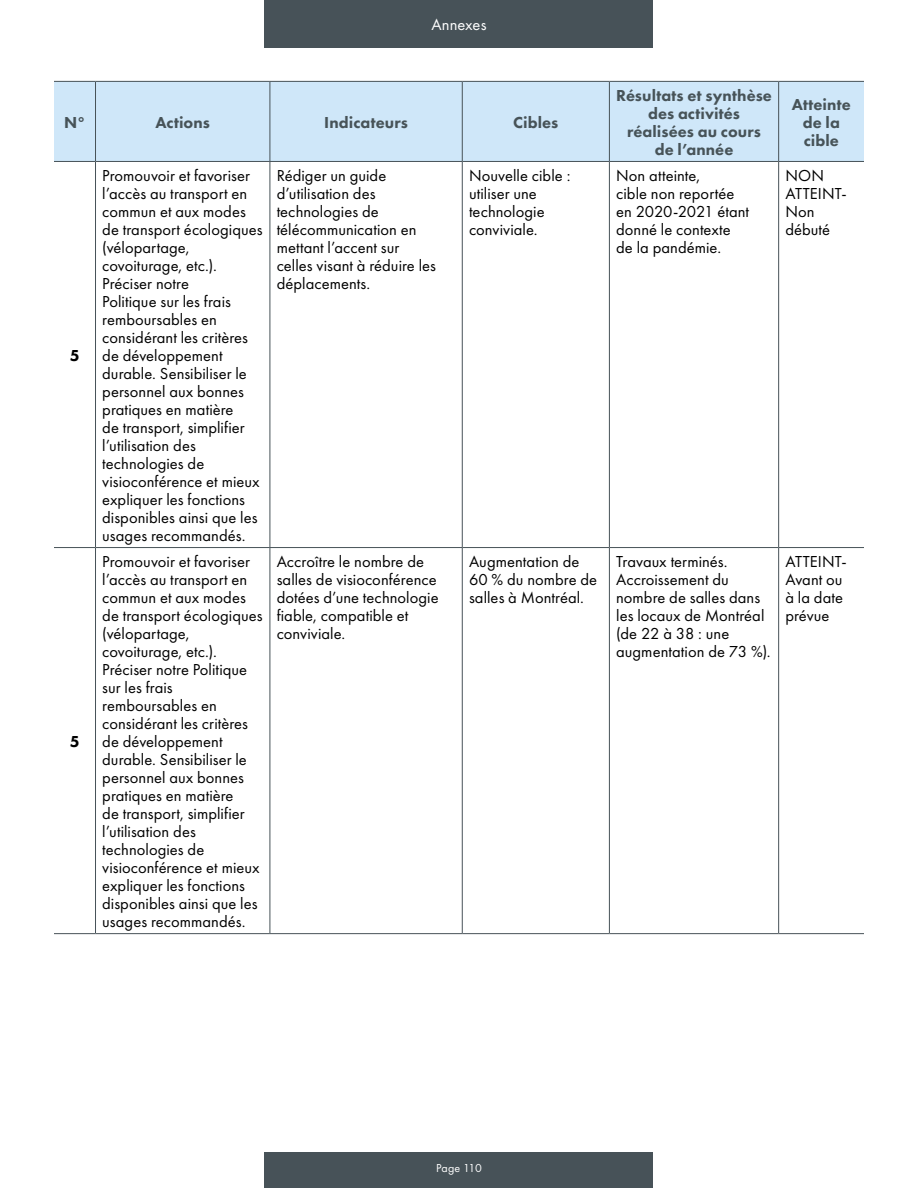
<style>
.page{position:relative;width:918px;height:1188px;background:#fff}
.page>*{position:absolute;margin:0;border:0;box-sizing:border-box;transform-origin:0 0}
.t1{font:16.5px/18px "Futura PT";letter-spacing:.005em;color:#000}
.t2{font:800 16.5px/18px "Futura PT";letter-spacing:.005em;color:#475358;text-align:center}
.t3{font:16.5px "Futura PT";color:#fff}
.t4{font:800 16.5px "Futura PT";color:#000}
.t5{font:12px "Futura PT";letter-spacing:-.005em;color:#fff}
</style>
<div class="page">
<div style="left:265px;top:1152px;width:388px;height:36px;background:#475258"></div>
<div style="left:54px;top:82px;width:810px;height:79px;background:#cfe7f9"></div>
<hr style="left:54px;top:81px;width:42px;height:1px;background:#475258">
<hr style="left:96px;top:81px;width:174px;height:1px;background:#475258">
<hr style="left:95px;top:82px;width:1px;height:79px;background:#475258">
<hr style="left:270px;top:81px;width:192px;height:1px;background:#475258">
<hr style="left:270px;top:82px;width:1px;height:79px;background:#475258">
<hr style="left:462px;top:81px;width:147px;height:1px;background:#475258">
<hr style="left:462px;top:82px;width:1px;height:79px;background:#475258">
<hr style="left:609px;top:81px;width:170px;height:1px;background:#475258">
<hr style="left:609px;top:82px;width:1px;height:79px;background:#475258">
<hr style="left:779px;top:81px;width:85px;height:1px;background:#475258">
<hr style="left:778px;top:82px;width:1px;height:79px;background:#475258">
<hr style="left:54px;top:161px;width:42px;height:1px;background:#475258">
<hr style="left:96px;top:161px;width:174px;height:1px;background:#475258">
<hr style="left:270px;top:161px;width:192px;height:1px;background:#475258">
<hr style="left:462px;top:161px;width:147px;height:1px;background:#475258">
<hr style="left:609px;top:161px;width:170px;height:1px;background:#475258">
<hr style="left:779px;top:161px;width:85px;height:1px;background:#475258">
<hr style="left:95px;top:162px;width:1px;height:385px;background:#475258">
<hr style="left:270px;top:162px;width:1px;height:385px;background:#475258">
<hr style="left:462px;top:162px;width:1px;height:385px;background:#475258">
<hr style="left:609px;top:162px;width:1px;height:385px;background:#475258">
<hr style="left:778px;top:162px;width:1px;height:385px;background:#475258">
<hr style="left:54px;top:547px;width:42px;height:1px;background:#475258">
<hr style="left:96px;top:547px;width:174px;height:1px;background:#475258">
<hr style="left:95px;top:548px;width:1px;height:385px;background:#475258">
<hr style="left:270px;top:547px;width:192px;height:1px;background:#475258">
<hr style="left:270px;top:548px;width:1px;height:385px;background:#475258">
<hr style="left:462px;top:547px;width:147px;height:1px;background:#475258">
<hr style="left:462px;top:548px;width:1px;height:385px;background:#475258">
<hr style="left:609px;top:547px;width:170px;height:1px;background:#475258">
<hr style="left:609px;top:548px;width:1px;height:385px;background:#475258">
<hr style="left:779px;top:547px;width:85px;height:1px;background:#475258">
<hr style="left:778px;top:548px;width:1px;height:385px;background:#475258">
<hr style="left:54px;top:933px;width:42px;height:1px;background:#475258">
<hr style="left:96px;top:933px;width:174px;height:1px;background:#475258">
<hr style="left:270px;top:933px;width:192px;height:1px;background:#475258">
<hr style="left:462px;top:933px;width:147px;height:1px;background:#475258">
<hr style="left:609px;top:933px;width:170px;height:1px;background:#475258">
<hr style="left:779px;top:933px;width:85px;height:1px;background:#475258">
<div style="left:265px;top:0;width:388px;height:48px;background:#475258"></div>
<p class="t3" style="left:432px;top:15px;width:56px">Annexes</p>
<p class="t2" style="left:64px;top:113px;width:23px">N°</p>
<p class="t2" style="left:155px;top:113px;width:56px">Actions</p>
<p class="t2" style="left:324px;top:113px;width:85px">Indicateurs</p>
<p class="t2" style="left:513px;top:113px;width:47px">Cibles</p>
<p class="t2" style="left:616px;top:86px;width:157px">Résultats et synthèse des activités réalisées au cours de l’année</p>
<p class="t2" style="left:792px;top:95px;width:61px">Atteinte de la cible</p>
<p class="t4" style="left:70px;top:345px;width:11px">5</p>
<p class="t4" style="left:70px;top:731px;width:11px">5</p>
<p class="t1" style="left:102px;top:166px;width:162px">Promouvoir et favoriser l’accès au transport en commun et aux modes de transport écologiques (vélopartage, covoiturage, etc.).<br>Préciser notre<br>Politique sur les frais remboursables en considérant les critères de développement durable. Sensibiliser le personnel aux bonnes pratiques en matière<br>de transport, simplifier l’utilisation des technologies de visioconférence et mieux expliquer les fonctions disponibles ainsi que les usages recommandés.</p>
<p class="t1" style="left:277px;top:166px;width:161px">Rédiger un guide d’utilisation des technologies de télécommunication en mettant l’accent sur celles visant à réduire les déplacements.</p>
<p class="t1" style="left:469px;top:166px;width:103px">Nouvelle cible : utiliser une technologie conviviale.</p>
<p class="t1" style="left:616px;top:166px;width:134px">Non atteinte,<br>cible non reportée en 2020-2021 étant donné le contexte de la pandémie.</p>
<p class="t1" style="left:785px;top:166px;width:63px">NON<br>ATTEINT-<br>Non débuté</p>
<p class="t1" style="left:102px;top:552px;width:162px">Promouvoir et favoriser l’accès au transport en commun et aux modes de transport écologiques (vélopartage, covoiturage, etc.).<br>Préciser notre Politique sur les frais remboursables en considérant les critères de développement durable. Sensibiliser le personnel aux bonnes pratiques en matière<br>de transport, simplifier l’utilisation des technologies de visioconférence et mieux expliquer les fonctions disponibles ainsi que les usages recommandés.</p>
<p class="t1" style="left:277px;top:552px;width:163px">Accroître le nombre de salles de visioconférence dotées d’une technologie fiable, compatible et conviviale.</p>
<p class="t1" style="left:469px;top:552px;width:130px">Augmentation de<br>60 % du nombre de salles à Montréal.</p>
<p class="t1" style="left:616px;top:552px;width:156px">Travaux terminés.<br>Accroissement du nombre de salles dans les locaux de Montréal (de 22 à 38 : une augmentation de 73 %).</p>
<p class="t1" style="left:785px;top:552px;width:63px">ATTEINT-<br>Avant ou à la date prévue</p>
<p class="t5" style="left:436px;top:1161px;width:47px">Page 110</p>
</div>
